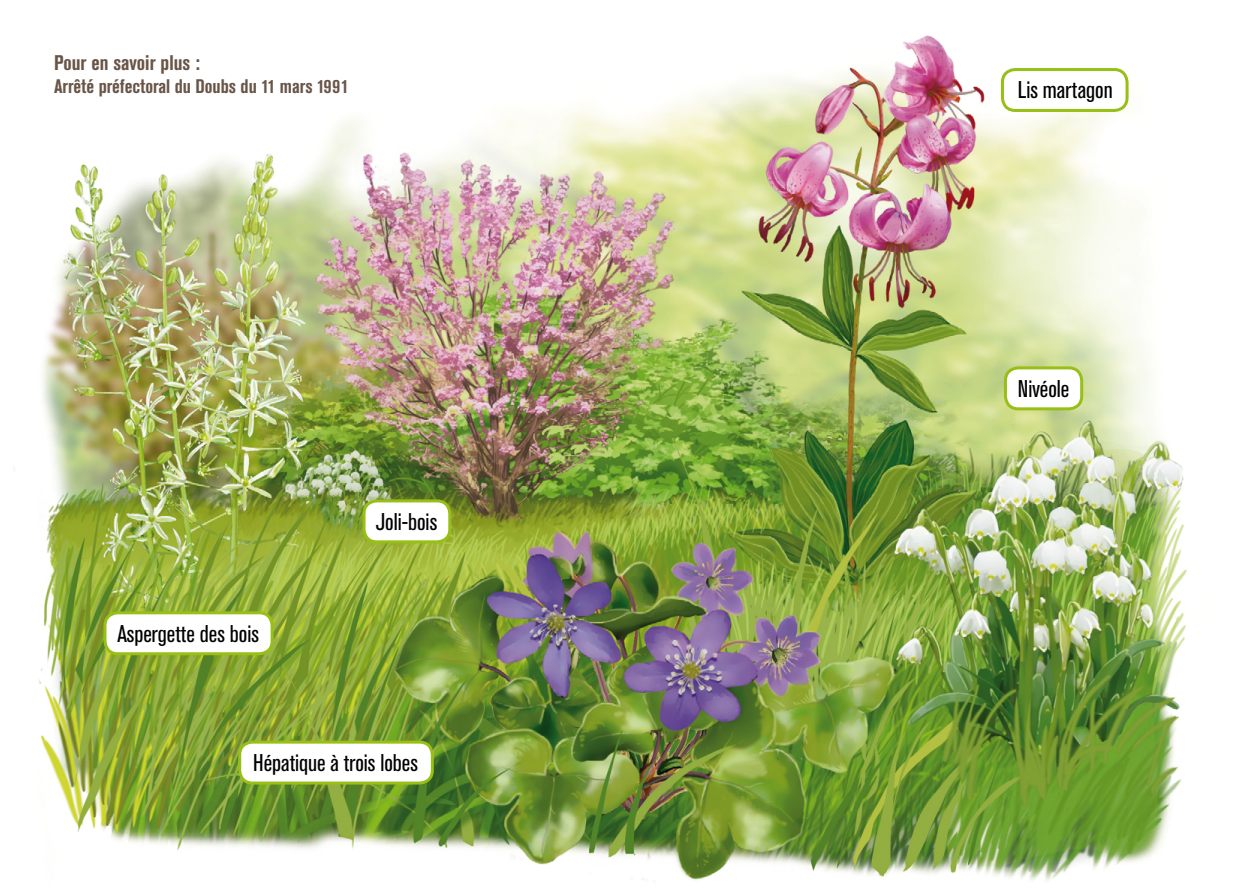
<style>
.page{position:relative;width:1259px;height:893px;background:#fff}
.page>*{position:absolute;margin:0;border:0;box-sizing:border-box;transform-origin:0 0}
.t1{font:condensed 24px "Akzidenz Grotesk Std";color:#000}
.t2{font:700 condensed 21px "Akzidenz Grotesk Std";color:#695548}
.t3{font:700 condensed 19.5px "Akzidenz Grotesk Std";color:#695548}
</style>
<div class="page">
<img style="left:14px;top:35px;width:1173px;height:847px">
<div style="left:240px;top:742px;width:192px;height:41px;background:#fff;border-radius:13px"></div>
<div style="left:238px;top:741px;width:196px;height:43px;border:3px solid #97bf16;border-radius:13px"></div>
<div style="left:1002px;top:70px;width:125px;height:40px;background:#fff;border-radius:13px"></div>
<div style="left:1001px;top:68px;width:127px;height:44px;border:3px solid #97bf16;border-radius:13px"></div>
<div style="left:105px;top:613px;width:167px;height:41px;background:#fff;border-radius:13px"></div>
<div style="left:103px;top:611px;width:171px;height:44px;border:3px solid #97bf16;border-radius:13px"></div>
<div style="left:364px;top:501px;width:86px;height:41px;background:#fff;border-radius:13px"></div>
<div style="left:362px;top:499px;width:89px;height:44px;border:3px solid #97bf16;border-radius:13px"></div>
<div style="left:1005px;top:368px;width:76px;height:41px;background:#fff;border-radius:13px"></div>
<div style="left:1004px;top:366px;width:79px;height:44px;border:3px solid #97bf16;border-radius:13px"></div>
<p class="t2" style="left:54px;top:50px;width:147px">Pour en savoir plus :</p>
<p class="t3" style="left:54px;top:75px;width:296px">Arrêté préfectoral du Doubs du 11 mars 1991</p>
<p class="t1" style="left:117px;top:620px;width:143px">Aspergette des bois</p>
<p class="t1" style="left:376px;top:508px;width:63px">Joli-bois</p>
<p class="t1" style="left:253px;top:749px;width:166px">Hépatique à trois lobes</p>
<p class="t1" style="left:1018px;top:76px;width:96px">Lis martagon</p>
<p class="t1" style="left:1018px;top:375px;width:53px">Nivéole</p>
</div>
